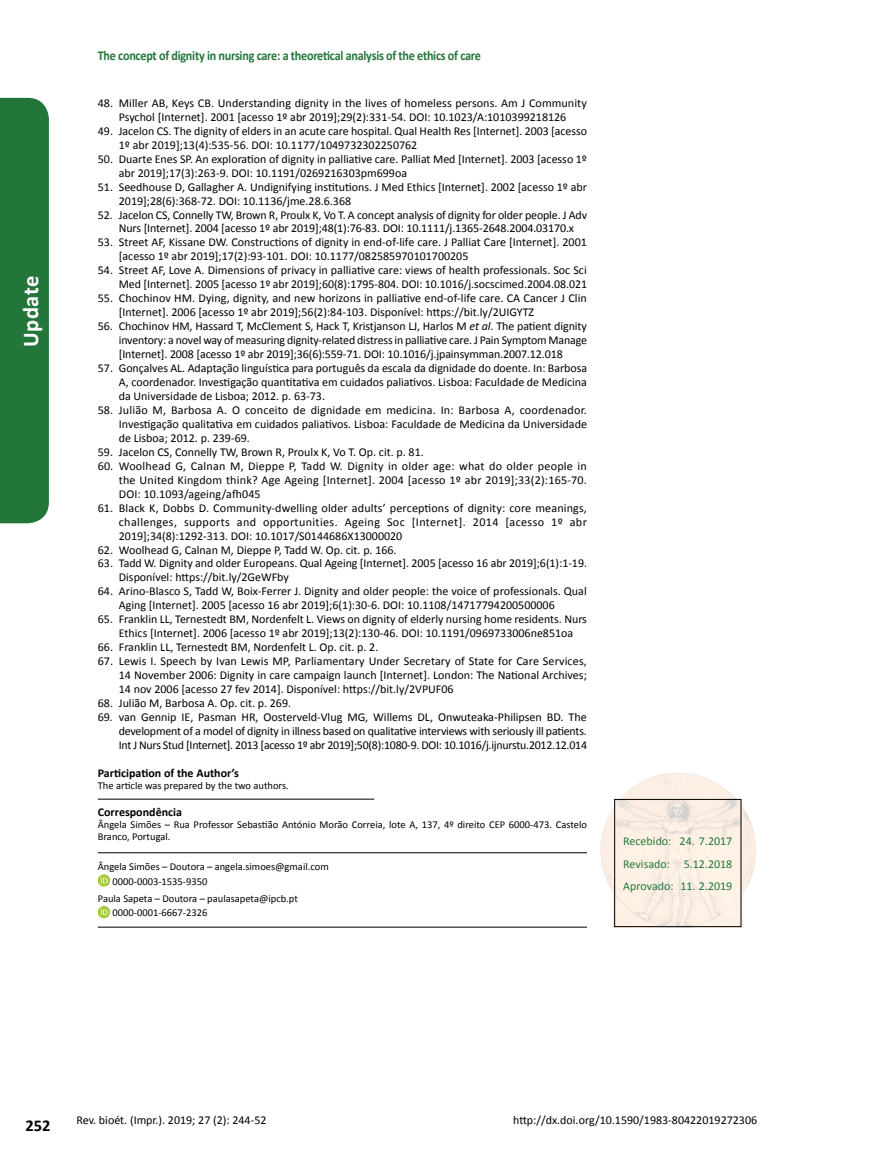
<style>
.page{position:relative;width:872px;height:1170px;background:#fff}
.page>*{position:absolute;margin:0;border:0;box-sizing:border-box;transform-origin:0 0}
.t1{font:700 22.5px "Calibri";letter-spacing:.02em;color:#fff}
.t2{font:700 16.5px "Calibri";color:#000}
.t3{font:700 13.5px "Calibri";letter-spacing:-.02em;color:#237639;scale:.9 1}
.t4{font:12px/14px "Calibri";color:#000}
.t5{font:12px/23px "Calibri";color:#237639;text-align:justify}
.t6{font:700 12px "Calibri";color:#000}
.t7{font:10.5px/14.7px "Calibri";color:#000}
.s1{font-style:italic}
</style>
<div class="page">
<div style="left:0;top:98px;width:49px;height:425px;background:#237639"></div>
<hr style="left:98px;top:798px;width:276px;height:1px;background:#000">
<hr style="left:98px;top:852px;width:489px;height:1px;background:#000">
<hr style="left:98px;top:926px;width:489px;height:1px;background:#000">
<svg style="left:98px;top:874px;width:12px;height:12px"></svg>
<svg style="left:101px;top:876px;width:7px;height:7px"></svg>
<svg style="left:98px;top:905px;width:12px;height:13px"></svg>
<svg style="left:101px;top:908px;width:7px;height:6px"></svg>
<img style="left:600px;top:773px;width:156px;height:154px">
<div style="left:614px;top:799px;width:127px;height:127px;border:1px solid #000"></div>
<h1 class="t1" style="left:16px;top:347px;width:72px;rotate:-90deg">Update</h1>
<p class="t3" style="left:98px;top:47px;width:427px">The concept of dignity in nursing care: a theoretical analysis of the ethics of care</p>
<p class="t4" style="left:98px;top:96px;width:490px;text-align:center">48. Miller AB, Keys CB. Understanding dignity in the lives of homeless persons. Am J Community<br>Psychol [Internet]. 2001 [acesso 1º abr 2019];29(2):331-54. DOI: 10.1023/A:1010399218126</p>
<p class="t4" style="left:119px;top:124px;width:469px;text-indent:-21px">49. Jacelon CS. The dignity of elders in an acute care hospital. Qual Health Res [Internet]. 2003 [acesso<br>1º abr 2019];13(4):535-56. DOI: 10.1177/1049732302250762</p>
<p class="t4" style="left:119px;top:152px;width:469px;text-indent:-21px">50. Duarte Enes SP. An exploration of dignity in palliative care. Palliat Med [Internet]. 2003 [acesso 1º abr 2019];17(3):263-9. DOI: 10.1191/0269216303pm699oa</p>
<p class="t4" style="left:119px;top:180px;width:469px;text-indent:-21px">51. Seedhouse D, Gallagher A. Undignifying institutions. J Med Ethics [Internet]. 2002 [acesso 1º abr<br>2019];28(6):368-72. DOI: 10.1136/jme.28.6.368</p>
<p class="t4" style="left:119px;top:207px;width:470px;text-indent:-21px">52. Jacelon CS, Connelly TW, Brown R, Proulx K, Vo T. A concept analysis of dignity for older people. J Adv<br>Nurs [Internet]. 2004 [acesso 1º abr 2019];48(1):76-83. DOI: 10.1111/j.1365-2648.2004.03170.x</p>
<p class="t4" style="left:119px;top:235px;width:469px;text-indent:-21px">53. Street AF, Kissane DW. Constructions of dignity in end-of-life care. J Palliat Care [Internet]. 2001 [acesso 1º abr 2019];17(2):93-101. DOI: 10.1177/082585970101700205</p>
<p class="t4" style="left:98px;top:263px;width:491px;text-align:right">54. Street AF, Love A. Dimensions of privacy in palliative care: views of health professionals. Soc Sci<br>Med [Internet]. 2005 [acesso 1º abr 2019];60(8):1795-804. DOI: 10.1016/j.socscimed.2004.08.021</p>
<p class="t4" style="left:119px;top:291px;width:469px;text-indent:-21px">55. Chochinov HM. Dying, dignity, and new horizons in palliative end-of-life care. CA Cancer J Clin [Internet]. 2006 [acesso 1º abr 2019];56(2):84-103. Disponível: https://bit.ly/2UIGYTZ</p>
<p class="t4" style="left:119px;top:319px;width:469px;text-align:justify;text-indent:-21px">56. Chochinov HM, Hassard T, McClement S, Hack T, Kristjanson LJ, Harlos M <span class="s1">et al</span>. The patient dignity inventory: a novel way of measuring dignity-related distress in palliative care. J Pain Symptom Manage [Internet]. 2008 [acesso 1º abr 2019];36(6):559-71. DOI: 10.1016/j.jpainsymman.2007.12.018</p>
<p class="t4" style="left:119px;top:361px;width:470px;text-align:justify;text-indent:-21px">57. Gonçalves AL. Adaptação linguística para português da escala da dignidade do doente. In: Barbosa A, coordenador. Investigação quantitativa em cuidados paliativos. Lisboa: Faculdade de Medicina da Universidade de Lisboa; 2012. p. 63-73.</p>
<p class="t4" style="left:119px;top:403px;width:470px;text-align:justify;text-indent:-21px">58. Julião M, Barbosa A. O conceito de dignidade em medicina. In: Barbosa A, coordenador.<br>Investigação qualitativa em cuidados paliativos. Lisboa: Faculdade de Medicina da Universidade de Lisboa; 2012. p. 239-69.</p>
<p class="t4" style="left:98px;top:445px;width:327px">59. Jacelon CS, Connelly TW, Brown R, Proulx K, Vo T. Op. cit. p. 81.</p>
<p class="t4" style="left:119px;top:459px;width:469px;text-align:justify;text-indent:-21px">60. Woolhead G, Calnan M, Dieppe P, Tadd W. Dignity in older age: what do older people in the United Kingdom think? Age Ageing [Internet]. 2004 [acesso 1º abr 2019];33(2):165-70.<br>DOI: 10.1093/ageing/afh045</p>
<p class="t4" style="left:119px;top:500px;width:469px;text-align:justify;text-indent:-21px">61. Black K, Dobbs D. Community-dwelling older adults’ perceptions of dignity: core meanings, challenges, supports and opportunities. Ageing Soc [Internet]. 2014 [acesso 1º abr 2019];34(8):1292-313. DOI: 10.1017/S0144686X13000020</p>
<p class="t4" style="left:98px;top:542px;width:300px">62. Woolhead G, Calnan M, Dieppe P, Tadd W. Op. cit. p. 166.</p>
<p class="t4" style="left:119px;top:556px;width:469px;text-indent:-21px">63. Tadd W. Dignity and older Europeans. Qual Ageing [Internet]. 2005 [acesso 16 abr 2019];6(1):1-19.<br>Disponível: https://bit.ly/2GeWFby</p>
<p class="t4" style="left:119px;top:584px;width:469px;text-indent:-21px">64. Arino-Blasco S, Tadd W, Boix-Ferrer J. Dignity and older people: the voice of professionals. Qual<br>Aging [Internet]. 2005 [acesso 16 abr 2019];6(1):30-6. DOI: 10.1108/14717794200500006</p>
<p class="t4" style="left:119px;top:612px;width:469px;text-indent:-21px">65. Franklin LL, Ternestedt BM, Nordenfelt L. Views on dignity of elderly nursing home residents. Nurs<br>Ethics [Internet]. 2006 [acesso 1º abr 2019];13(2):130-46. DOI: 10.1191/0969733006ne851oa</p>
<p class="t4" style="left:98px;top:640px;width:282px">66. Franklin LL, Ternestedt BM, Nordenfelt L. Op. cit. p. 2.</p>
<p class="t4" style="left:119px;top:654px;width:469px;text-align:justify;text-indent:-21px">67. Lewis I. Speech by Ivan Lewis MP, Parliamentary Under Secretary of State for Care Services, 14 November 2006: Dignity in care campaign launch [Internet]. London: The National Archives; 14 nov 2006 [acesso 27 fev 2014]. Disponível: https://bit.ly/2VPUF06</p>
<p class="t4" style="left:98px;top:696px;width:195px">68. Julião M, Barbosa A. Op. cit. p. 269.</p>
<p class="t4" style="left:119px;top:710px;width:470px;text-align:justify;text-indent:-21px">69. van Gennip IE, Pasman HR, Oosterveld-Vlug MG, Willems DL, Onwuteaka-Philipsen BD. The development of a model of dignity in illness based on qualitative interviews with seriously ill patients.<br>Int J Nurs Stud [Internet]. 2013 [acesso 1º abr 2019];50(8):1080-9. DOI: 10.1016/j.ijnurstu.2012.12.014</p>
<p class="t6" style="left:98px;top:764px;width:143px">Participation of the Author’s</p>
<p class="t7" style="left:98px;top:778px;width:192px">The article was prepared by the two authors.</p>
<p class="t6" style="left:98px;top:804px;width:86px">Correspondência</p>
<p class="t7" style="left:98px;top:818px;width:490px;line-height:12px">Ângela Simões – Rua Professor Sebastião António Morão Correia, lote A, 137, 4º direito CEP 6000-473. Castelo<br>Branco, Portugal.</p>
<p class="t7" style="left:112px;top:859px;width:218px;text-indent:-15px">Ângela Simões – Doutora – angela.simoes@gmail.com<br>0000-0003-1535-9350</p>
<p class="t7" style="left:112px;top:890px;width:187px;text-indent:-15px">Paula Sapeta – Doutora – paulasapeta@ipcb.pt<br>0000-0001-6667-2326</p>
<p class="t5" style="left:623px;top:829px;width:111px">Recebido: 24. 7.2017<br>Revisado: 5.12.2018<br>Aprovado: 11. 2.2019</p>
<h2 class="t2" style="left:26px;top:1115px;width:27px">252</h2>
<p class="t4" style="left:77px;top:1113px;width:191px">Rev. bioét. (Impr.). 2019; 27 (2): 244-52</p>
<p class="t4" style="left:513px;top:1113px;width:245px">http://dx.doi.org/10.1590/1983-80422019272306</p>
</div>
